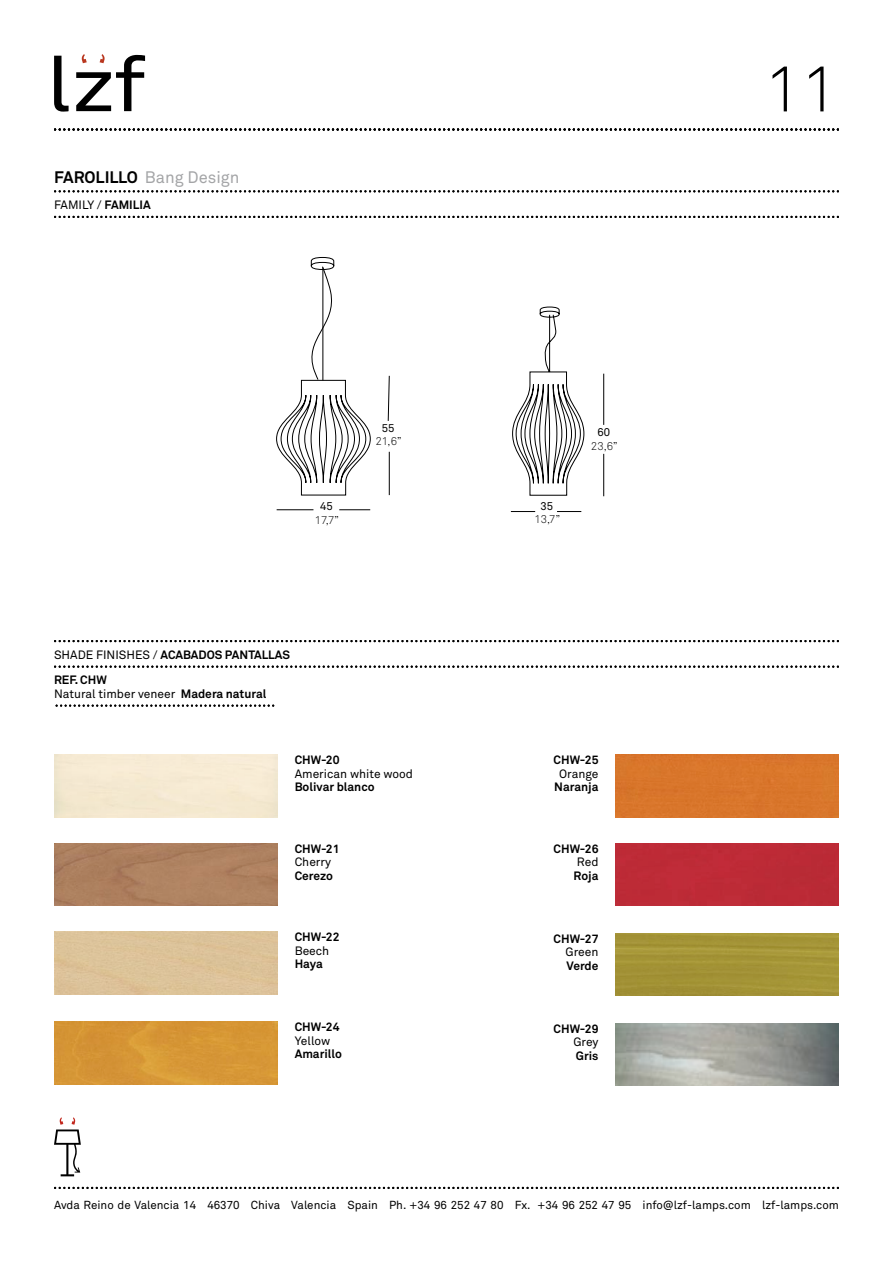
<style>
.page{position:relative;width:893px;height:1263px;background:#fff}
.page>*{position:absolute;margin:0;border:0;box-sizing:border-box;transform-origin:0 0}
.t1{font:300 64.5px "Akkurat";color:#000}
.t2{font:16.5px "Akkurat";color:#a4a5a7}
.t3{font:700 12px/25px "Akkurat";color:#000}
.t4{font:12px "Akkurat";color:#000}
.t5{font:11.55px "Akkurat";color:#000}
.t6{font:300 11.25px "Akkurat";color:#000}
.t7{font:11.25px "Akkurat";color:#000}
.s1{font-weight:700;color:#000}
.s2{font-weight:700}
.s3{font-weight:400}
</style>
<div class="page">
<svg style="left:54px;top:1187px;width:785px;height:2px"></svg>
<svg style="left:54px;top:56px;width:15px;height:56px"></svg>
<svg style="left:76px;top:54px;width:69px;height:57px"></svg>
<svg style="left:54px;top:1117px;width:27px;height:59px"></svg>
<svg style="left:54px;top:128px;width:785px;height:3px"></svg>
<svg style="left:54px;top:190px;width:785px;height:2px"></svg>
<svg style="left:54px;top:216px;width:785px;height:2px"></svg>
<svg style="left:54px;top:640px;width:785px;height:2px"></svg>
<svg style="left:54px;top:665px;width:785px;height:3px"></svg>
<div style="left:54px;top:1021px;width:224px;height:63px;background:#d69636"></div>
<div style="left:615px;top:843px;width:224px;height:63px;background:#bd2b36"></div>
<div style="left:615px;top:755px;width:224px;height:62px;background:#d9762b"></div>
<img style="left:615px;top:933px;width:224px;height:63px">
<img style="left:615px;top:1023px;width:224px;height:63px">
<img style="left:54px;top:843px;width:224px;height:63px">
<svg style="left:56px;top:704px;width:218px;height:3px"></svg>
<svg style="left:512px;top:307px;width:72px;height:189px"></svg>
<svg style="left:557px;top:511px;width:24px;height:1px"></svg>
<svg style="left:511px;top:511px;width:24px;height:1px"></svg>
<hr style="left:603px;top:454px;width:1px;height:42px;background:#000">
<hr style="left:603px;top:374px;width:1px;height:51px;background:#000">
<hr style="left:339px;top:509px;width:31px;height:1px;background:#000">
<hr style="left:277px;top:509px;width:36px;height:1px;background:#000">
<svg style="left:388px;top:375px;width:2px;height:120px"></svg>
<svg style="left:276px;top:257px;width:94px;height:238px"></svg>
<h1 class="t1" style="left:765px;top:48px;width:75px">11</h1>
<h2 class="t2" style="left:54px;top:167px;width:187px"><span class="s1">FAROLILLO</span> Bang Design</h2>
<p class="t4" style="left:54px;top:197px;width:98px">FAMILY / <span class="s2">FAMILIA</span></p>
<p class="t7" style="left:382px;top:421px;width:14px">55</p>
<p class="t6" style="left:376px;top:434px;width:27px">21,6”</p>
<p class="t7" style="left:598px;top:425px;width:14px">60</p>
<p class="t6" style="left:591px;top:439px;width:28px">23,6”</p>
<p class="t7" style="left:320px;top:499px;width:14px">45</p>
<p class="t6" style="left:315px;top:513px;width:25px">17,7”</p>
<p class="t7" style="left:541px;top:499px;width:14px">35</p>
<p class="t6" style="left:534px;top:512px;width:27px">13,7”</p>
<p class="t3" style="left:54px;top:642px;width:237px"><span class="s3">SHADE FINISHES /</span> ACABADOS PANTALLAS<br>REF. CHW</p>
<p class="t4" style="left:54px;top:686px;width:214px">Natural timber veneer <span class="s2">Madera natural</span></p>
<p class="t3" style="left:295px;top:747px;width:46px">CHW-20</p>
<p class="t4" style="left:295px;top:766px;width:120px">American white wood</p>
<p class="t3" style="left:295px;top:774px;width:81px">Bolivar blanco</p>
<p class="t3" style="left:554px;top:747px;width:46px">CHW-25</p>
<p class="t4" style="left:559px;top:766px;width:41px">Orange</p>
<p class="t3" style="left:554px;top:774px;width:46px">Naranja</p>
<p class="t3" style="left:295px;top:836px;width:46px">CHW-21</p>
<p class="t4" style="left:295px;top:854px;width:38px">Cherry</p>
<p class="t3" style="left:295px;top:863px;width:40px">Cerezo</p>
<p class="t3" style="left:554px;top:836px;width:46px">CHW-26</p>
<p class="t4" style="left:577px;top:854px;width:23px">Red</p>
<p class="t3" style="left:574px;top:863px;width:26px">Roja</p>
<p class="t3" style="left:295px;top:924px;width:46px">CHW-22</p>
<p class="t4" style="left:295px;top:943px;width:36px">Beech</p>
<p class="t3" style="left:295px;top:951px;width:30px">Haya</p>
<p class="t3" style="left:554px;top:926px;width:46px">CHW-27</p>
<p class="t4" style="left:566px;top:944px;width:34px">Green</p>
<p class="t3" style="left:566px;top:953px;width:34px">Verde</p>
<p class="t3" style="left:295px;top:1014px;width:46px">CHW-24</p>
<p class="t4" style="left:295px;top:1033px;width:37px">Yellow</p>
<p class="t3" style="left:295px;top:1041px;width:49px">Amarillo</p>
<p class="t3" style="left:554px;top:1016px;width:46px">CHW-29</p>
<p class="t4" style="left:573px;top:1034px;width:27px">Grey</p>
<p class="t3" style="left:576px;top:1043px;width:24px">Gris</p>
<p class="t5" style="left:54px;top:1198px;width:786px">Avda Reino de Valencia 14 46370 Chiva Valencia Spain Ph. +34 96 252 47 80 Fx. +34 96 252 47 95 info@lzf-lamps.com lzf-lamps.com</p>
</div>
